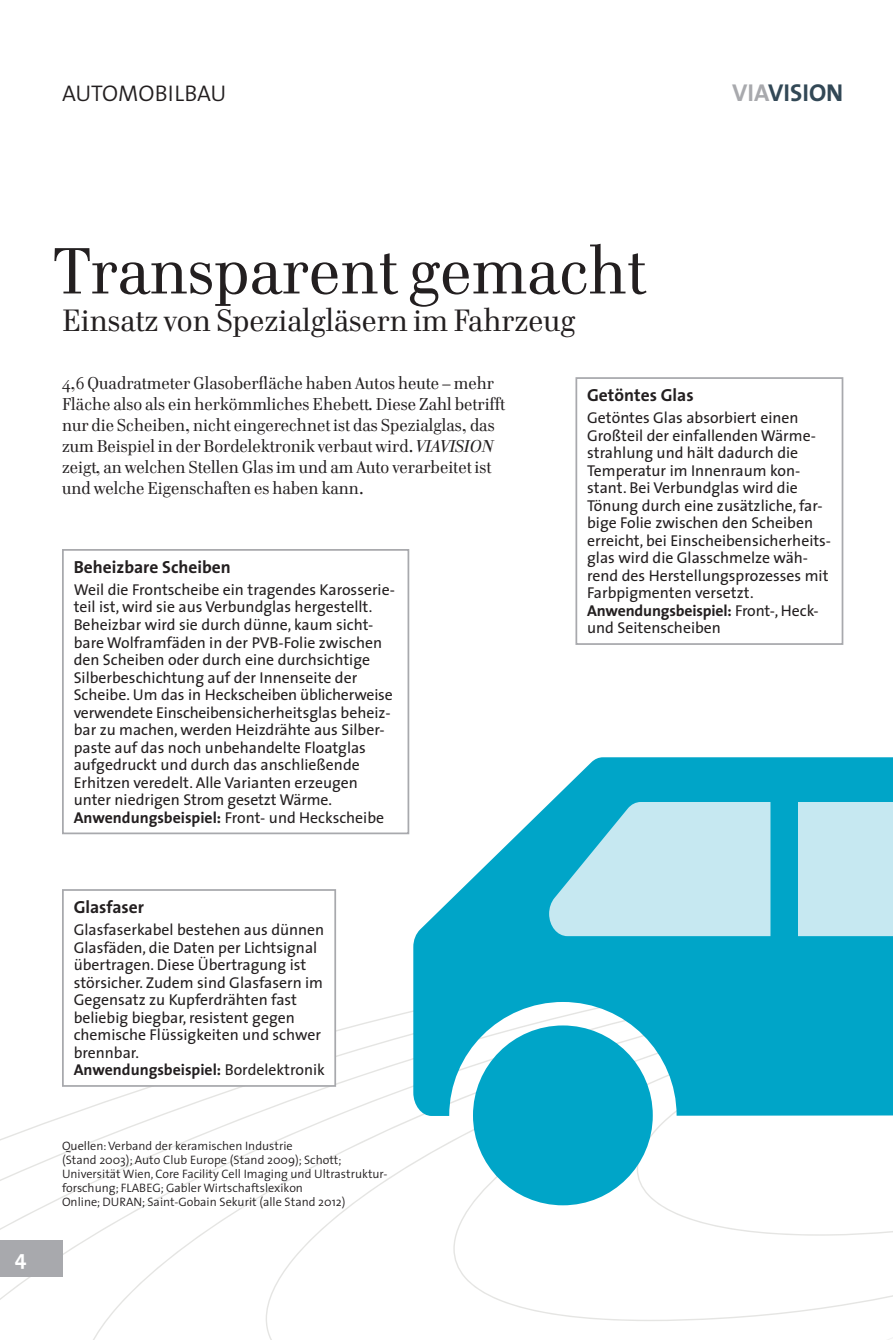
<style>
.page{position:relative;width:893px;height:1340px;background:#fff}
.page>*{position:absolute;margin:0;border:0;box-sizing:border-box;transform-origin:0 0}
.t1{font:66.5px "Cellini";color:#231f20}
.t2{font:31.5px "Cellini";color:#231f20}
.t3{font:700 24.5px "The Sans";color:#324856}
.t4{font:300 22.75px "The Sans";color:#231f20}
.t5{font:700 21px "The Sans";color:#fff}
.t6{font:17.5px/21px "Cellini";color:#231f20}
.t7{font:700 17.5px "The Sans";color:#231f20}
.t8{font:15.75px/17.5px "The Sans";color:#231f20}
.t9{font:300 12.25px/14px "The Sans";color:#231f20}
.s1{color:#a8a9ad}
.s2{font-style:italic}
.s3{font-weight:700}
</style>
<div class="page">
<svg style="left:0;top:1010px;width:670px;height:217px"></svg>
<svg style="left:670px;top:1115px;width:223px;height:224px"></svg>
<div style="left:0;top:1240px;width:62px;height:36px;background:#a8a9ad"></div>
<div style="left:62px;top:549px;width:347px;height:285px;border:2px solid #a8a9ad"></div>
<div style="left:575px;top:377px;width:268px;height:268px;border:2px solid #a8a9ad"></div>
<div style="left:63px;top:890px;width:272px;height:195px;background:#fff"></div>
<div style="left:62px;top:889px;width:274px;height:197px;border:2px solid #a8a9ad"></div>
<svg style="left:413px;top:757px;width:480px;height:358px;background:#56c2da"></svg>
<div style="left:473px;top:1025px;width:180px;height:180px;background:#00a5c8;border-radius:50%"></div>
<h3 class="t4" style="left:62px;top:85px;width:166px">AUTOMOBILBAU</h3>
<h3 class="t3" style="left:732px;top:80px;width:113px"><span class="s1">VIA</span>VISION</h3>
<h1 class="t1" style="left:54px;top:238px;width:594px">Transparent gemacht</h1>
<h2 class="t2" style="left:62px;top:305px;width:515px">Einsatz von Spezialgläsern im Fahrzeug</h2>
<p class="t6" style="left:62px;top:373px;width:444px">4,6 Quadratmeter Glasoberfläche haben Autos heute – mehr Fläche also als ein herkömmliches Ehebett. Diese Zahl betrifft nur die Scheiben, nicht eingerechnet ist das Spezialglas, das zum Beispiel in der Bordelektronik verbaut wird. <span class="s2">VIAVISION </span>zeigt, an welchen Stellen Glas im und am Auto verarbeitet ist und welche Eigenschaften es haben kann.</p>
<p class="t7" style="left:587px;top:386px;width:108px">Getöntes Glas</p>
<p class="t8" style="left:587px;top:411px;width:246px">Getöntes Glas absorbiert einen<br>Großteil der einfallenden Wärme&shy;strahlung und hält dadurch die<br>Temperatur im Innenraum kon&shy;stant. Bei Verbundglas wird die<br>Tönung durch eine zusätzliche, far&shy;bige Folie zwischen den Scheiben erreicht, bei Einscheibensicherheits&shy;glas wird die Glasschmelze wäh&shy;rend des Herstellungsprozesses mit<br>Farbpigmenten versetzt.<br><span class="s3">Anwendungsbeispiel:</span> Front-, Heck&shy;und Seitenscheiben</p>
<p class="t7" style="left:74px;top:558px;width:159px">Beheizbare Scheiben</p>
<p class="t8" style="left:74px;top:582px;width:323px">Weil die Frontscheibe ein tragendes Karosserie&shy;teil ist, wird sie aus Verbundglas hergestellt.<br>Beheizbar wird sie durch dünne, kaum sicht&shy;bare Wolframfäden in der PVB-Folie zwischen den Scheiben oder durch eine durchsichtige Silber beschichtung auf der Innenseite der Scheibe. Um das in Heck scheiben üblicherweise verwendete Ein scheibensicherheitsglas beheiz&shy;bar zu machen, werden Heizdrähte aus Silber&shy;paste auf das noch unbehandelte Floatglas aufgedruckt und durch das anschließende Erhitzen veredelt. Alle Varianten erzeugen unter niedrigen Strom gesetzt Wärme.<br><span class="s3">Anwendungsbeispiel:</span> Front- und Heckscheibe</p>
<h3 class="t5" style="left:15px;top:1247px;width:13px">4</h3>
<p class="t7" style="left:74px;top:898px;width:72px">Glasfaser</p>
<p class="t8" style="left:74px;top:922px;width:253px">Glasfaserkabel bestehen aus dünnen Glasfäden, die Daten per Lichtsignal übertragen. Diese Übertragung ist stör sicher. Zudem sind Glasfasern im Gegensatz zu Kupfer drähten fast beliebig biegbar, resistent gegen chemische Flüssigkeiten und schwer brennbar.<br><span class="s3">Anwendungsbeispiel:</span> Bordelektronik</p>
<p class="t9" style="left:62px;top:1140px;width:327px">Quellen: Verband der keramischen Industrie<br>(Stand 2003); Auto Club Europe (Stand 2009); Schott; Universität Wien, Core Facility Cell Imaging und Ultrastruktur&shy;forschung; FLABEG; Gabler Wirtschaftslexikon<br>Online; DURAN; Saint-Gobain Sekurit (alle Stand 2012)</p>
</div>
